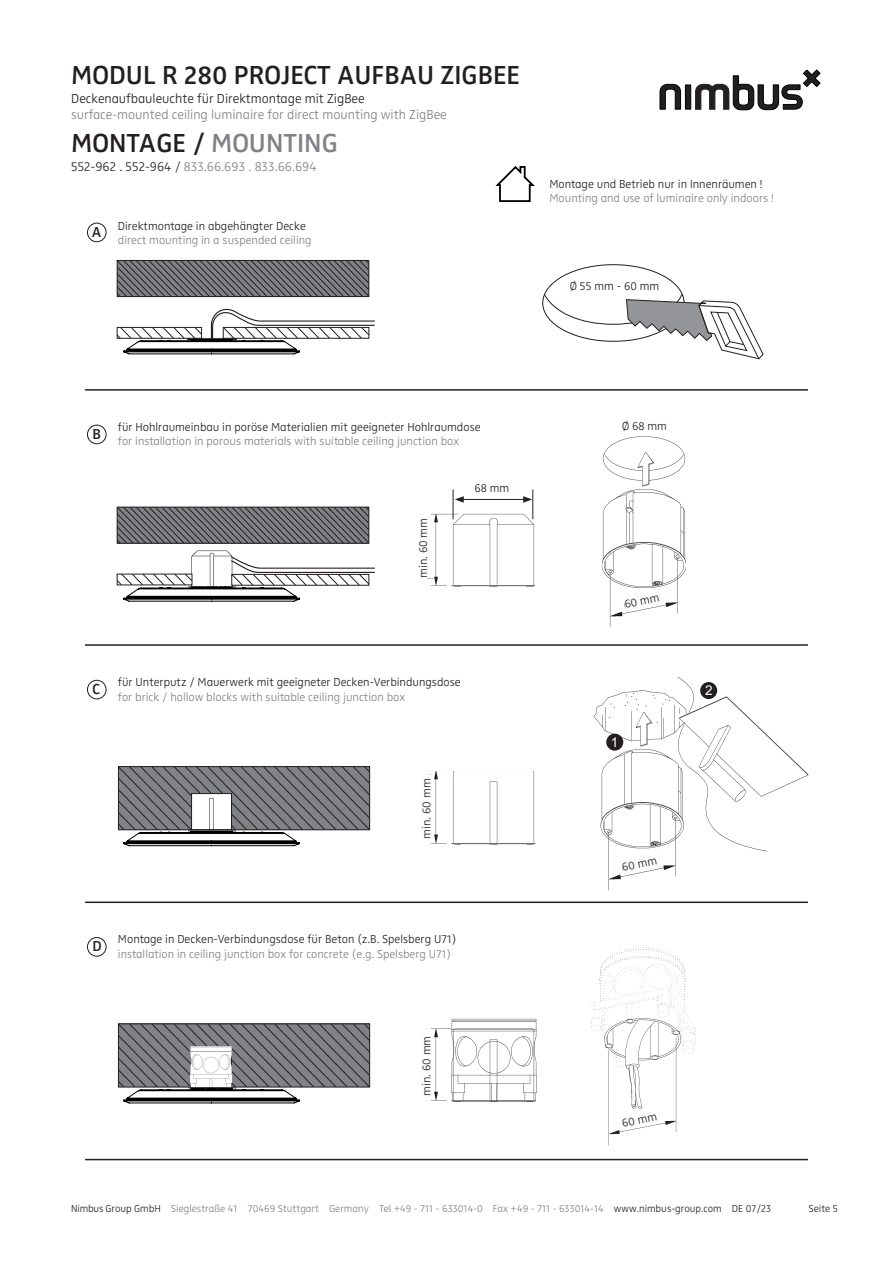
<style>
.page{position:relative;width:893px;height:1263px;background:#fff}
.page>*{position:absolute;margin:0;border:0;box-sizing:border-box;transform-origin:0 0}
.t1{font:27px "Zwo Semi Bold LF Plain Alt";color:#231f20}
.t2{font:15px "Zwo Semi Bold LF Plain Alt";color:#231f20}
.t3{font:13.5px "Zwo Light LF Plain Alt";color:#808285}
.t4{font:13.5px "Zwo Light LF Plain Alt";color:#231f20}
.t5{font:13.5px "Arial";color:#fff}
.t6{font:12px "Zwo Light LF Plain Alt";color:#231f20}
.t7{font:12px "Zwo Light LF Plain Alt";color:#808285}
.t8{font:10.5px "Zwo Light LF Plain Alt";color:#808285}
.t9{font:10.5px "Zwo Light LF Plain Alt";color:#231f20}
.s1{color:#808285}
.s2{color:#231f20}
</style>
<div class="page">
<svg style="left:660px;top:70px;width:160px;height:40px"></svg>
<svg style="left:495px;top:166px;width:40px;height:36px"></svg>
<svg style="left:543px;top:293px;width:221px;height:67px"></svg>
<svg style="left:116px;top:260px;width:254px;height:37px;background:#67686a"></svg>
<div style="left:87px;top:223px;width:19px;height:19px;border:1px solid #231f20;border-radius:50%"></div>
<div style="left:87px;top:425px;width:19px;height:19px;border:1px solid #231f20;border-radius:50%"></div>
<hr style="left:85px;top:389px;width:723px;height:2px;background:#231f20">
<img style="left:191px;top:550px;width:42px;height:6px">
<img style="left:602px;top:436px;width:83px;height:191px">
<svg style="left:623px;top:590px;width:44px;height:20px"></svg>
<img style="left:427px;top:511px;width:107px;height:76px">
<div style="left:418px;top:516px;width:15px;height:62px;background:#fdfdfd"></div>
<hr style="left:461px;top:499px;width:65px;height:1px;background:#231f20">
<svg style="left:455px;top:496px;width:9px;height:7px"></svg>
<svg style="left:523px;top:496px;width:9px;height:7px"></svg>
<hr style="left:453px;top:489px;width:1px;height:30px;background:#231f20">
<hr style="left:533px;top:489px;width:1px;height:30px;background:#231f20">
<svg style="left:116px;top:506px;width:254px;height:38px;background:#6a6a6d"></svg>
<hr style="left:85px;top:644px;width:723px;height:2px;background:#231f20">
<img style="left:428px;top:771px;width:107px;height:74px">
<div style="left:421px;top:775px;width:13px;height:63px;background:#fdfdfd"></div>
<div style="left:87px;top:680px;width:19px;height:19px;border:1px solid #231f20;border-radius:50%"></div>
<hr style="left:85px;top:901px;width:723px;height:2px;background:#231f20">
<img style="left:431px;top:1029px;width:104px;height:73px">
<div style="left:421px;top:1033px;width:13px;height:63px;background:#fdfdfd"></div>
<div style="left:87px;top:937px;width:19px;height:19px;border:1px solid #231f20;border-radius:50%"></div>
<hr style="left:85px;top:1159px;width:723px;height:1px;background:#231f20">
<img style="left:451px;top:1018px;width:86px;height:83px">
<img style="left:590px;top:948px;width:105px;height:197px">
<svg style="left:621px;top:1110px;width:40px;height:20px"></svg>
<svg style="left:116px;top:308px;width:259px;height:46px"></svg>
<svg style="left:116px;top:556px;width:259px;height:46px"></svg>
<svg style="left:117px;top:766px;width:254px;height:80px"></svg>
<svg style="left:117px;top:1023px;width:254px;height:80px"></svg>
<img style="left:594px;top:677px;width:214px;height:213px">
<div style="left:607px;top:734px;width:15px;height:16px;background:#231f20;border-radius:50%"></div>
<div style="left:606px;top:734px;width:17px;height:17px;border:2px solid #231f20;border-radius:50%"></div>
<div style="left:701px;top:683px;width:15px;height:15px;background:#231f20;border-radius:50%"></div>
<div style="left:700px;top:682px;width:17px;height:17px;border:2px solid #231f20;border-radius:50%"></div>
<svg style="left:621px;top:854px;width:44px;height:20px"></svg>
<h1 class="t1" style="left:71px;top:59px;width:450px">MODUL R 280 PROJECT AUFBAU ZIGBEE</h1>
<p class="t4" style="left:71px;top:91px;width:295px">Deckenaufbauleuchte für Direktmontage mit ZigBee</p>
<p class="t3" style="left:71px;top:107px;width:377px">surface-mounted ceiling luminaire for direct mounting with ZigBee</p>
<h1 class="t1" style="left:71px;top:127px;width:268px">MONTAGE / <span class="s1">MOUNTING</span></h1>
<p class="t3" style="left:71px;top:158px;width:247px"><span class="s2">552-962 . 552-964 /</span> 833.66.693 . 833.66.694</p>
<p class="t2" style="left:92px;top:223px;width:11px">A</p>
<p class="t6" style="left:118px;top:218px;width:190px">Direktmontage in abgehängter Decke</p>
<p class="t7" style="left:118px;top:233px;width:195px">direct mounting in a suspended ceiling</p>
<p class="t6" style="left:549px;top:176px;width:215px">Montage und Betrieb nur in Innenräumen !</p>
<p class="t7" style="left:549px;top:191px;width:226px">Mounting and use of luminaire only indoors !</p>
<p class="t6" style="left:570px;top:278px;width:91px">Ø 55 mm - 60 mm</p>
<p class="t2" style="left:93px;top:425px;width:10px">B</p>
<p class="t6" style="left:118px;top:420px;width:364px">für Hohlraumeinbau in poröse Materialien mit geeigneter Hohlraumdose</p>
<p class="t7" style="left:118px;top:434px;width:343px">for installation in porous materials with suitable ceiling junction box</p>
<p class="t6" style="left:416px;top:578px;width:61px;rotate:-90deg">min. 60 mm</p>
<p class="t6" style="left:474px;top:480px;width:36px">68 mm</p>
<p class="t2" style="left:93px;top:680px;width:9px">C</p>
<p class="t6" style="left:118px;top:675px;width:344px">für Unterputz / Mauerwerk mit geeigneter Decken-Verbindungsdose</p>
<p class="t7" style="left:118px;top:689px;width:289px">for brick / hollow blocks with suitable ceiling junction box</p>
<p class="t6" style="left:419px;top:838px;width:61px;rotate:-90deg">min. 60 mm</p>
<p class="t2" style="left:92px;top:937px;width:11px">D</p>
<p class="t6" style="left:118px;top:932px;width:340px">Montage in Decken-Verbindungsdose für Beton (z.B. Spelsberg U71)</p>
<p class="t7" style="left:118px;top:947px;width:335px">installation in ceiling junction box for concrete (e.g. Spelsberg U71)</p>
<p class="t6" style="left:419px;top:1096px;width:61px;rotate:-90deg">min. 60 mm</p>
<p class="t6" style="left:622px;top:419px;width:46px">Ø 68 mm</p>
<p class="t6" style="left:623px;top:597px;width:37px;rotate:-12deg">60 mm</p>
<p class="t5" style="left:611px;top:733px;width:9px">1</p>
<p class="t6" style="left:621px;top:860px;width:37px;rotate:-12deg">60 mm</p>
<p class="t5" style="left:705px;top:681px;width:9px">2</p>
<p class="t6" style="left:621px;top:1116px;width:37px;rotate:-12deg">60 mm</p>
<p class="t8" style="left:71px;top:1203px;width:701px"><span class="s2">Nimbus Group GmbH</span> Sieglestraße 41 70469 Stuttgart Germany Tel +49 - 711 - 633014-0 Fax +49 - 711 - 633014-14 <span class="s2">www.nimbus-group.com DE 07/23</span></p>
<p class="t9" style="left:809px;top:1202px;width:31px">Seite 5</p>
</div>
